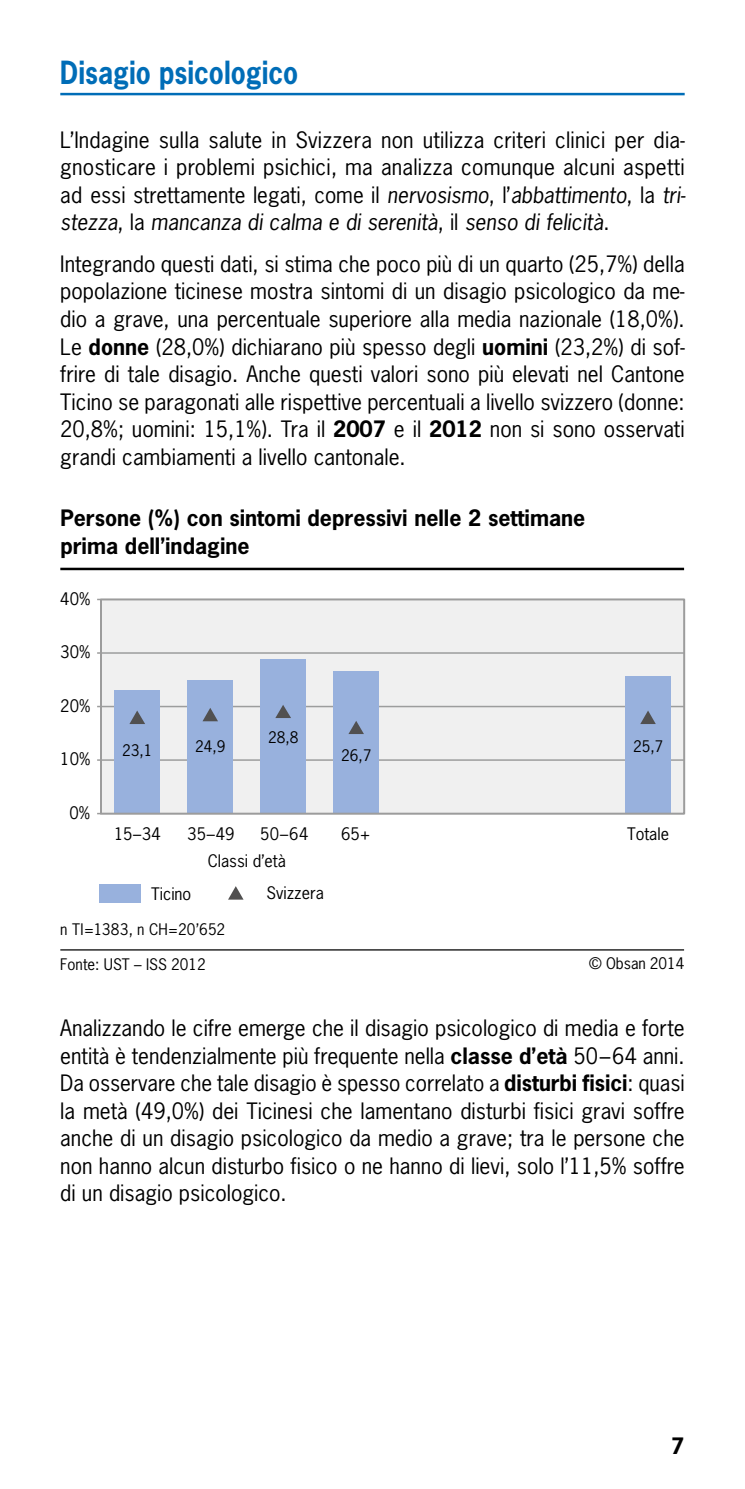
<style>
.page{position:relative;width:745px;height:1489px;background:#fff}
.page>*{position:absolute;margin:0;border:0;box-sizing:border-box;transform-origin:0 0}
.Kopftitel_-mit_Linie{font:700 30px "News Gothic Std";color:#006db7;scale:.88 1}
.Grundtext{font:21.25px/27.5px "News Gothic Std";color:#000;text-align:justify}
.t1{font:700 21.25px/27.2px "News Gothic Std";color:#000}
.t2{font:16.25px "News Gothic Std";color:#000}
.t3{font:15px "News Gothic Std";color:#000}
.s1{font-style:italic}
.s2{font-weight:700}
</style>
<div class="page">
<hr style="left:60px;top:93px;width:624px;height:2px;background:#006db7">
<div style="left:100px;top:884px;width:41px;height:18px;background:#98b1dd"></div>
<svg style="left:228px;top:886px;width:15px;height:13px"></svg>
<hr style="left:60px;top:949px;width:623px;height:1px;background:#000">
<hr style="left:60px;top:567px;width:623px;height:3px;background:#000">
<svg style="left:97px;top:598px;width:587px;height:217px"></svg>
<p class="Kopftitel_-mit_Linie" style="left:60px;top:52px;width:272px">Disagio psicologico</p>
<p class="Grundtext" style="left:60px;top:126px;width:626px">L’Indagine sulla salute in Svizzera non utilizza criteri clinici per dia&shy;gnosticare i problemi psichici, ma analizza comunque alcuni aspetti ad essi strettamente legati, come il <span class="s1">nervosismo</span>, l’<span class="s1">abbattimento</span>, la <span class="s1">tri&shy;stezza</span>, la <span class="s1">mancanza di calma e di serenità</span>, il <span class="s1">senso di felicità</span>.</p>
<p class="Grundtext" style="left:60px;top:250px;width:625px">Integrando questi dati, si stima che poco più di un quarto (25,7%) della popolazione ticinese mostra sintomi di un disagio psicologico da me&shy;dio a grave, una percentuale superiore alla media nazionale (18,0%).<br>Le <span class="s2">donne</span> (28,0%) dichiarano più spesso degli <span class="s2">uomini</span> (23,2%) di sof&shy;frire di tale disagio. Anche questi valori sono più elevati nel Cantone Ticino se paragonati alle rispettive percentuali a livello svizzero (donne:<br>20,8%; uomini: 15,1%). Tra il <span class="s2">2007</span> e il <span class="s2">2012</span> non si sono osservati grandi cambiamenti a livello cantonale.</p>
<p class="t1" style="left:60px;top:504px;width:526px">Persone (%) con sintomi depressivi nelle 2 settimane prima dell’indagine</p>
<p class="t2" style="left:60px;top:588px;width:32px">40%</p>
<p class="t2" style="left:60px;top:641px;width:32px">30%</p>
<p class="t2" style="left:60px;top:695px;width:32px">20%</p>
<p class="t2" style="left:60px;top:748px;width:32px">10%</p>
<p class="t2" style="left:69px;top:802px;width:22px">0%</p>
<p class="t3" style="left:122px;top:741px;width:32px">23,1</p>
<p class="t3" style="left:195px;top:736px;width:32px">24,9</p>
<p class="t3" style="left:268px;top:727px;width:32px">28,8</p>
<p class="t3" style="left:341px;top:745px;width:32px">26,7</p>
<p class="t3" style="left:632px;top:736px;width:32px">25,7</p>
<p class="t2" style="left:114px;top:823px;width:48px">15–34</p>
<p class="t2" style="left:187px;top:823px;width:49px">35–49</p>
<p class="t2" style="left:260px;top:823px;width:50px">50–64</p>
<p class="t2" style="left:341px;top:823px;width:31px">65+</p>
<p class="t2" style="left:626px;top:823px;width:43px">Totale</p>
<p class="t2" style="left:208px;top:850px;width:80px">Classi d’età</p>
<p class="t2" style="left:151px;top:883px;width:42px">Ticino</p>
<p class="t2" style="left:266px;top:882px;width:59px">Svizzera</p>
<p class="t3" style="left:60px;top:919px;width:166px">n TI=1383, n CH=20’652</p>
<p class="t3" style="left:60px;top:954px;width:147px">Fonte: UST – ISS 2012</p>
<p class="t3" style="left:589px;top:953px;width:97px">© Obsan 2014</p>
<p class="Grundtext" style="left:60px;top:1014px;width:625px">Analizzando le cifre emerge che il disagio psicologico di media e forte entità è tendenzialmente più frequente nella <span class="s2">classe d’età</span> 50–64 anni.<br>Da osservare che tale disagio è spesso correlato a <span class="s2">disturbi fisici</span>: quasi la metà (49,0%) dei Ticinesi che lamentano disturbi fisici gravi soffre anche di un disagio psicologico da medio a grave; tra le persone che non hanno alcun disturbo fisico o ne hanno di lievi, solo l’11,5% soffre di un disagio psicologico.</p>
<p class="t1" style="left:670px;top:1431px;width:15px">7</p>
</div>
